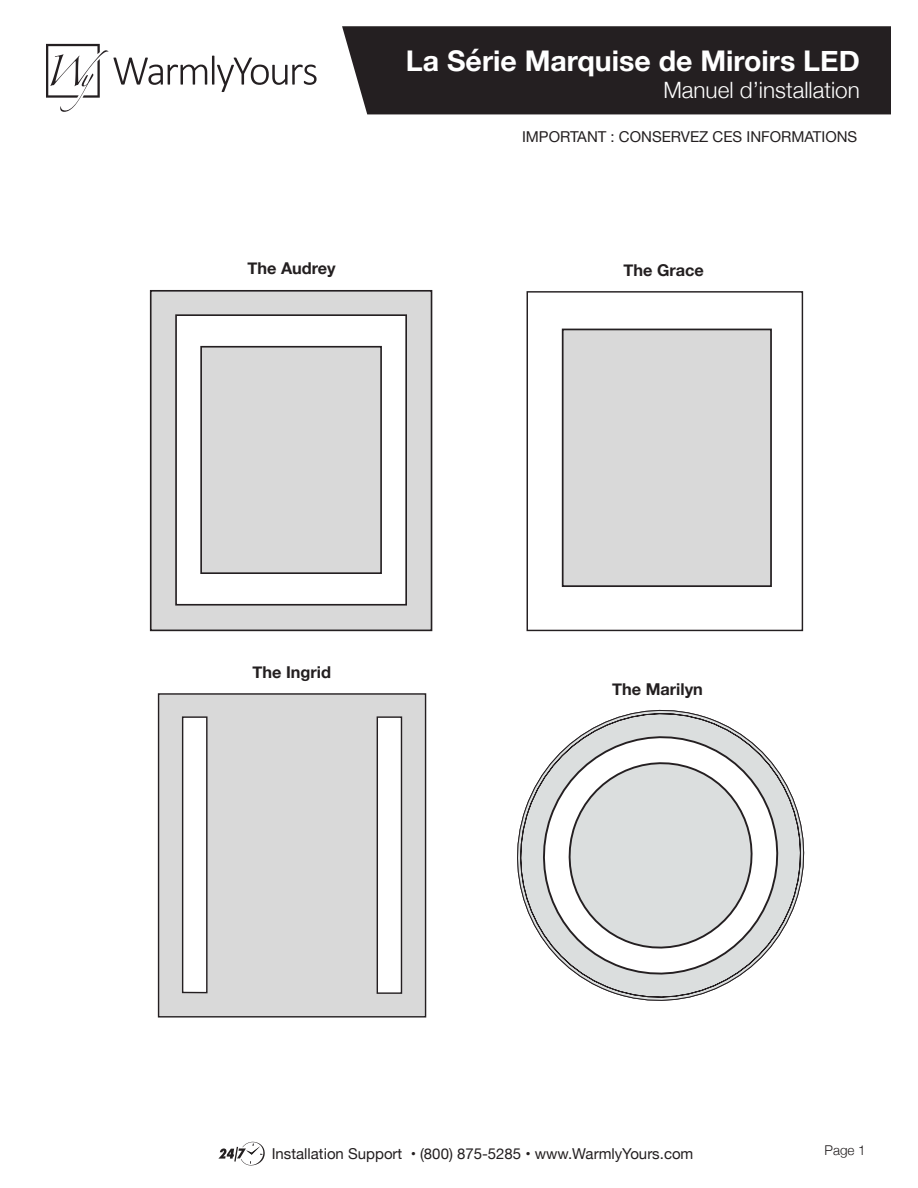
<style>
.page{position:relative;width:918px;height:1188px;background:#fff}
.page>*{position:absolute;margin:0;border:0;box-sizing:border-box;transform-origin:0 0}
.t1{font:700 28.5px "Helvetica Neue";color:#fff}
.t2{font:300 22.5px "Helvetica Neue";color:#fff}
.t3{font:700 16.35px "Helvetica Neue";color:#231f20}
.t4{font:15px "Helvetica Neue";color:#231f20}
.t5{font:300 13.5px "Helvetica Neue";color:#231f20}
</style>
<div class="page">
<div style="left:342px;top:26px;width:549px;height:88px;background:#241f21"></div>
<svg style="left:46px;top:44px;width:271px;height:68px"></svg>
<svg style="left:218px;top:1142px;width:47px;height:24px"></svg>
<div style="left:150px;top:290px;width:282px;height:341px;background:#d9d9d9;border:2px solid #241f21"></div>
<div style="left:175px;top:314px;width:232px;height:292px;background:#fff;border:2px solid #241f21"></div>
<div style="left:200px;top:346px;width:182px;height:228px;background:#d9d9d9;border:2px solid #241f21"></div>
<svg style="left:517px;top:709px;width:288px;height:292px"></svg>
<div style="left:527px;top:291px;width:276px;height:340px;background:#fff;border:1px solid #241f21"></div>
<div style="left:562px;top:329px;width:210px;height:258px;background:#d9d9d9;border:2px solid #241f21"></div>
<div style="left:158px;top:693px;width:268px;height:325px;background:#d9d9d9;border:1px solid #241f21"></div>
<div style="left:183px;top:717px;width:24px;height:276px;background:#fff"></div>
<div style="left:182px;top:716px;width:26px;height:277px;border:1px solid #241f21"></div>
<div style="left:377px;top:716px;width:25px;height:278px;background:#fff;border:1px solid #241f21"></div>
<p class="t1" style="left:406px;top:39px;width:455px">La Série Marquise de Miroirs LED</p>
<p class="t2" style="left:663px;top:72px;width:198px">Manuel d’installation</p>
<p class="t3" style="left:247px;top:255px;width:90px">The Audrey</p>
<p class="t3" style="left:252px;top:659px;width:80px">The Ingrid</p>
<p class="t4" style="left:522px;top:126px;width:337px">IMPORTANT : CONSERVEZ CES INFORMATIONS</p>
<p class="t3" style="left:624px;top:257px;width:82px">The Grace</p>
<p class="t3" style="left:612px;top:676px;width:92px">The Marilyn</p>
<p class="t4" style="left:272px;top:1143px;width:423px">Installation Support • (800) 875-5285 • www.WarmlyYours.com</p>
<p class="t5" style="left:825px;top:1140px;width:43px">Page 1</p>
</div>
